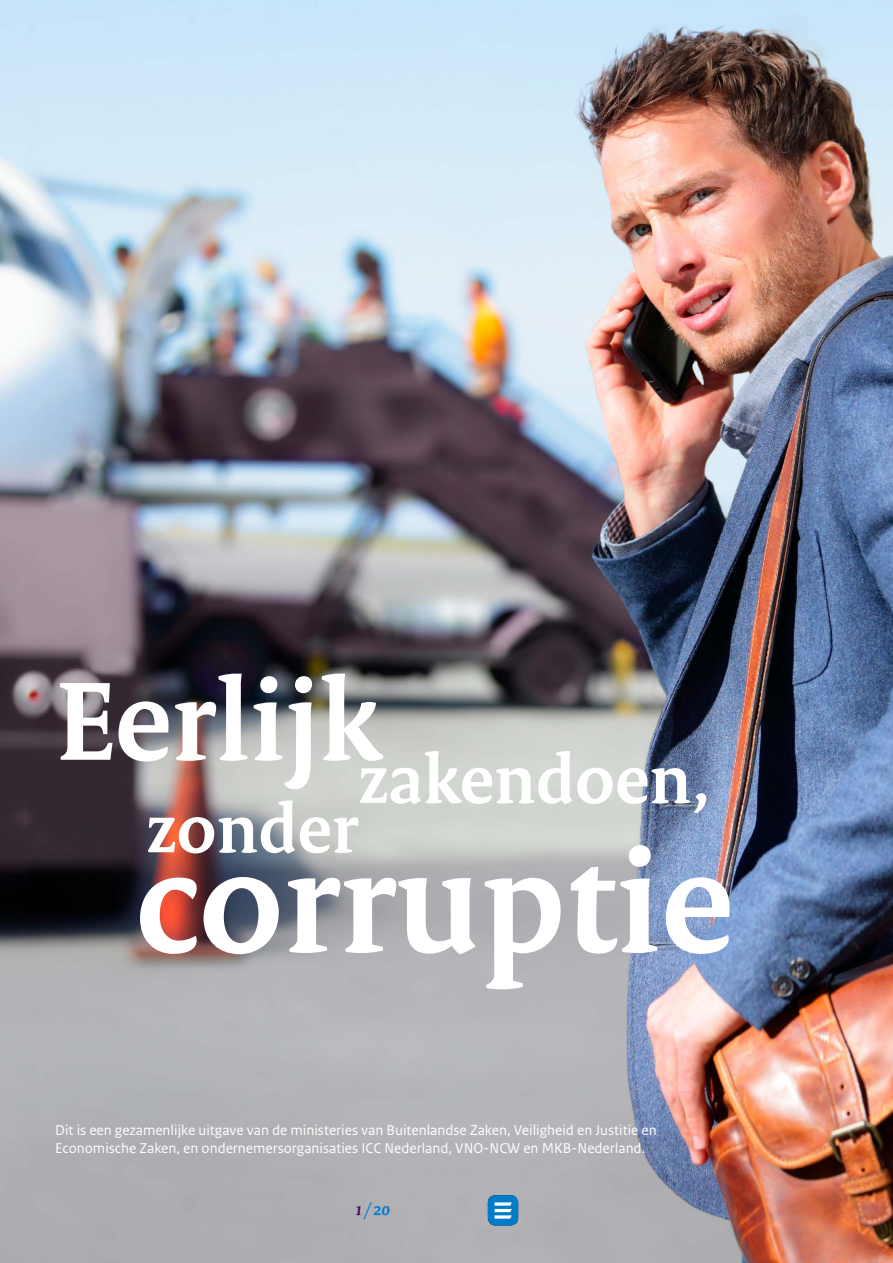
<style>
.page{position:relative;width:893px;height:1263px;background:#fff}
.page>*{position:absolute;margin:0;border:0;box-sizing:border-box;transform-origin:0 0}
.t1{font:700 152.55px "Rijksoverheid Serif";color:#fff}
.t2{font:700 119.85px "Rijksoverheid Serif";color:#fff}
.t3{font:700 72px "Rijksoverheid Serif";color:#fff}
.t4{font:italic 700 18px "Rijksoverheid Serif";color:#007ccb}
.t5{font:15px/18px "Rijksoverheid Sans Text";color:#fff}
.s1{color:#4b0c61}
</style>
<div class="page">
<img style="left:0;top:0;width:893px;height:1263px">
<div style="left:488px;top:1195px;width:30px;height:30px;background:#007ccb;border-radius:8px"></div>
<svg style="left:494px;top:1202px;width:18px;height:16px"></svg>
<h2 class="t2" style="left:56px;top:649px;width:325px">Eerlijk</h2>
<h3 class="t3" style="left:358px;top:736px;width:354px">zakendoen,</h3>
<h3 class="t3" style="left:146px;top:785px;width:213px">zonder</h3>
<h1 class="t1" style="left:135px;top:810px;width:600px">corruptie</h1>
<p class="t5" style="left:55px;top:1122px;width:603px">Dit is een gezamenlijke uitgave van de ministeries van Buitenlandse Zaken, Veiligheid en Justitie en<br>Economische Zaken, en ondernemersorganisaties ICC Nederland, VNO-NCW en MKB-Nederland.</p>
<p class="t4" style="left:356px;top:1198px;width:36px"><span class="s1">1</span>/ 20</p>
</div>
